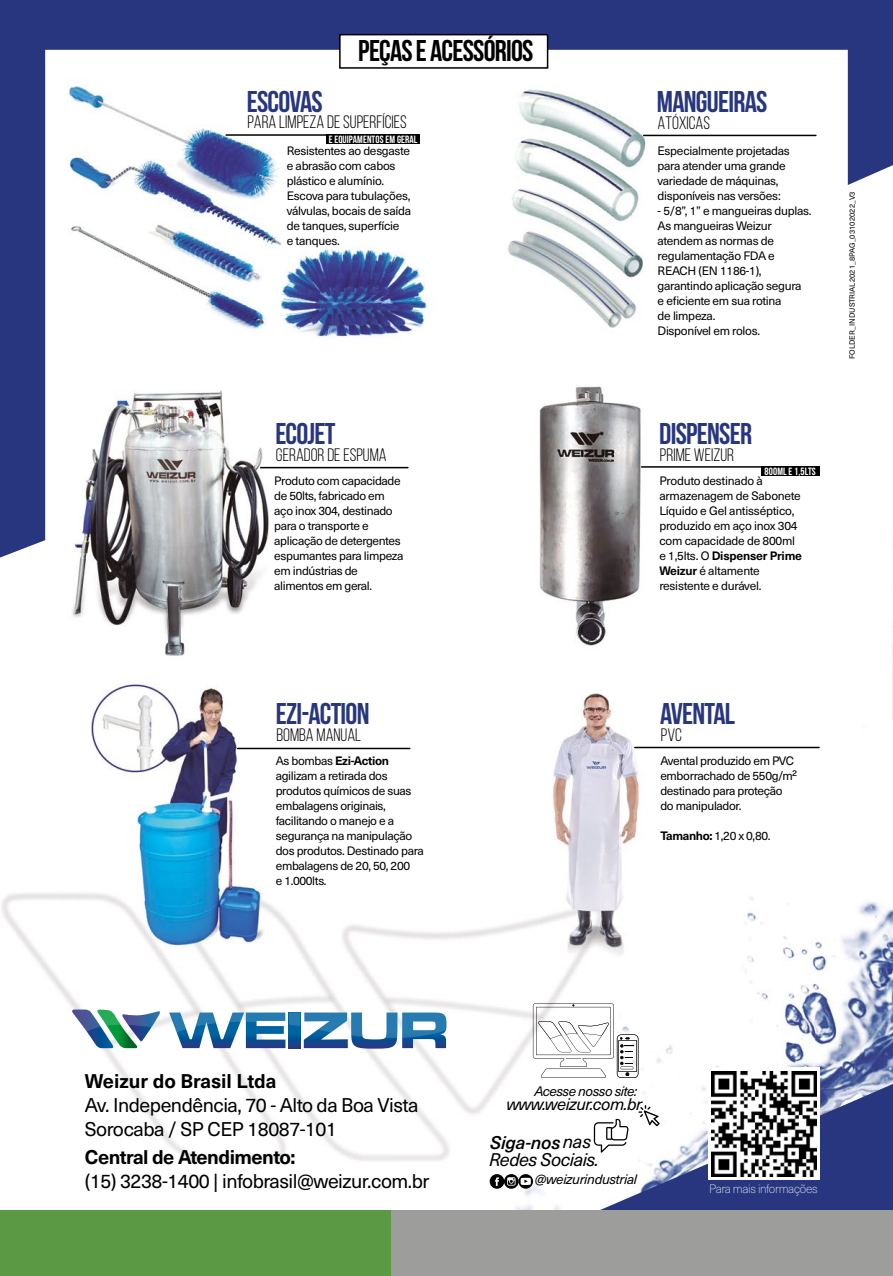
<style>
.page{position:relative;width:893px;height:1276px;background:#fff}
.page>*{position:absolute;margin:0;border:0;box-sizing:border-box;transform-origin:0 0}
.t1{font:700 30px "Bebas Neue";letter-spacing:-.025em;color:#28367f}
.t2{font:700 30px "Bebas Neue";letter-spacing:-.025em;color:#000}
.t3{font:19.5px/24px "Neue Haas Unica W1 G";letter-spacing:-.025em;color:#000}
.t4{font:700 19.5px "Neue Haas Unica W1 G";letter-spacing:-.025em;color:#000}
.t5{font:700 19.5px "Neue Haas Unica W1 G";color:#000}
.t6{font:18px "Bebas Neue";color:#000}
.t7{font:italic 18px/17.2px "Neue Haas Unica W1 G";letter-spacing:-.03em;color:#000}
.t8{font:italic 16.5px "Neue Haas Unica W1 G";letter-spacing:-.03em;color:#000}
.t9{font:italic 13.5px "Neue Haas Unica W1 G";letter-spacing:-.025em;color:#000}
.t10{font:12px/15px "Neue Haas Unica W1 G";letter-spacing:-.025em;color:#000}
.t11{font:100 12px "Neue Haas Unica W1 G";letter-spacing:-.03em;color:#fff}
.t12{font:10.5px "Bebas Neue";letter-spacing:.01em;color:#fff}
.t13{font:7.5px "Neue Haas Unica W1 G";letter-spacing:.01em;color:#000}
.s1{font-weight:700}
.s2{font-weight:500}
</style>
<div class="page">
<img style="left:0;top:557px;width:893px;height:653px">
<svg style="left:72px;top:1009px;width:88px;height:39px"></svg>
<svg style="left:169px;top:1012px;width:277px;height:36px"></svg>
<svg style="left:0;top:0;width:893px;height:557px"></svg>
<hr style="left:238px;top:747px;width:172px;height:2px;background:#000">
<hr style="left:261px;top:467px;width:147px;height:1px;background:#000">
<hr style="left:226px;top:134px;width:104px;height:2px;background:#000">
<hr style="left:644px;top:135px;width:172px;height:1px;background:#000">
<hr style="left:642px;top:466px;width:170px;height:2px;background:#000">
<hr style="left:635px;top:747px;width:184px;height:1px;background:#000">
<div style="left:761px;top:466px;width:58px;height:10px;background:#000"></div>
<div style="left:326px;top:134px;width:94px;height:10px;background:#000"></div>
<div style="left:340px;top:35px;width:208px;height:33px;background:#fff"></div>
<div style="left:339px;top:34px;width:209px;height:35px;border:2px solid #000"></div>
<svg style="left:490px;top:1174px;width:43px;height:14px"></svg>
<svg style="left:533px;top:1003px;width:105px;height:75px"></svg>
<svg style="left:586px;top:1084px;width:307px;height:126px"></svg>
<div style="left:368px;top:1210px;width:525px;height:66px;background:#9d9d9c"></div>
<div style="left:0;top:1210px;width:390px;height:66px;background:#5b9945"></div>
<div style="left:708px;top:1067px;width:112px;height:113px;background:#fff"></div>
<img style="left:711px;top:1071px;width:106px;height:105px">
<h1 class="t2" style="left:358px;top:34px;width:177px">PEÇAS E ACESSÓRIOS</h1>
<h1 class="t1" style="left:247px;top:85px;width:77px">ESCOVAS</h1>
<h3 class="t6" style="left:247px;top:112px;width:161px">PARA LIMPEZA DE SUPERFÍCIES</h3>
<h1 class="t1" style="left:657px;top:85px;width:112px">MANGUEIRAS</h1>
<h3 class="t6" style="left:658px;top:113px;width:54px">ATÓXICAS</h3>
<p class="t12" style="left:329px;top:134px;width:90px">E EQUIPAMENTOS EM GERAL</p>
<p class="t10" style="left:287px;top:143px;width:126px">Resistentes ao desgaste e abrasão com cabos plástico e alumínio.<br>Escova para tubulações, válvulas, bocais de saída de tanques, superfície<br>e tanques.</p>
<p class="t10" style="left:658px;top:143px;width:134px">Especialmente projetadas para atender uma grande variedade de máquinas, disponíveis nas versões:</p>
<p class="t10" style="left:658px;top:203px;width:155px">- 5/8”, 1” e mangueiras duplas.<br>As mangueiras Weizur atendem as normas de regulamentação FDA e<br>REACH (EN 1186-1), garantindo aplicação segura<br>e eficiente em sua rotina<br>de limpeza.<br>Disponível em rolos.</p>
<h1 class="t1" style="left:275px;top:417px;width:62px">ECOJET</h1>
<h3 class="t6" style="left:276px;top:445px;width:112px">GERADOR DE ESPUMA</h3>
<p class="t10" style="left:274px;top:472px;width:131px">Produto com capacidade de 50lts, fabricado em aço inox 304, destinado para o transporte e aplicação de detergentes espumantes para limpeza em indústrias de alimentos em geral.</p>
<h1 class="t1" style="left:659px;top:417px;width:94px">DISPENSER</h1>
<h3 class="t6" style="left:660px;top:445px;width:76px">PRIME WEIZUR</h3>
<p class="t12" style="left:765px;top:466px;width:53px">800ML E 1,5LTS</p>
<p class="t10" style="left:659px;top:473px;width:144px">Produto destinado à armazenagem de Sabonete<br>Líquido e Gel antisséptico, produzido em aço inox 304 com capacidade de 800ml e 1,5lts. O <span class="s1">Dispenser Prime<br>Weizur</span> é altamente resistente e durável.</p>
<p class="t13" style="left:847px;top:359px;width:169px;rotate:-90deg">FOLDER_INDUSTRIAL2021_8PAG_03102022_V3</p>
<h1 class="t1" style="left:276px;top:697px;width:95px">EZI-ACTION</h1>
<h3 class="t6" style="left:276px;top:725px;width:86px">BOMBA MANUAL</h3>
<h1 class="t1" style="left:660px;top:697px;width:76px">AVENTAL</h1>
<h3 class="t6" style="left:661px;top:725px;width:23px">PVC</h3>
<p class="t10" style="left:276px;top:753px;width:150px">As bombas <span class="s1">Ezi-Action </span>agilizam a retirada dos produtos químicos de suas embalagens originais, facilitando o manejo e a segurança na manipulação dos produtos. Destinado para embalagens de 20, 50, 200<br>e 1.000lts.</p>
<p class="t10" style="left:660px;top:752px;width:138px">Avental produzido em PVC emborrachado de 550g/m² destinado para proteção do manipulador.</p>
<p class="t10" style="left:660px;top:827px;width:112px"><span class="s1">Tamanho:</span> 1,20 x 0,80.</p>
<h2 class="t5" style="left:85px;top:1065px;width:193px">Weizur do Brasil Ltda</h2>
<h2 class="t3" style="left:85px;top:1091px;width:335px">Av. Independência, 70 - Alto da Boa Vista<br>Sorocaba / SP CEP 18087-101</h2>
<h2 class="t4" style="left:85px;top:1142px;width:212px">Central de Atendimento:</h2>
<h2 class="t3" style="left:85px;top:1168px;width:346px">(15) 3238-1400 | infobrasil@weizur.com.br</h2>
<p class="t9" style="left:534px;top:1080px;width:104px">Acesse nosso site:</p>
<h3 class="t8" style="left:506px;top:1092px;width:137px">www.weizur.com.br</h3>
<h3 class="t7" style="left:489px;top:1132px;width:112px"><span class="s2">Siga-nos</span>nas<br>Redes Sociais.</h3>
<p class="t9" style="left:535px;top:1169px;width:104px">@weizurindustrial</p>
<p class="t11" style="left:709px;top:1180px;width:110px">Para mais informações</p>
</div>
